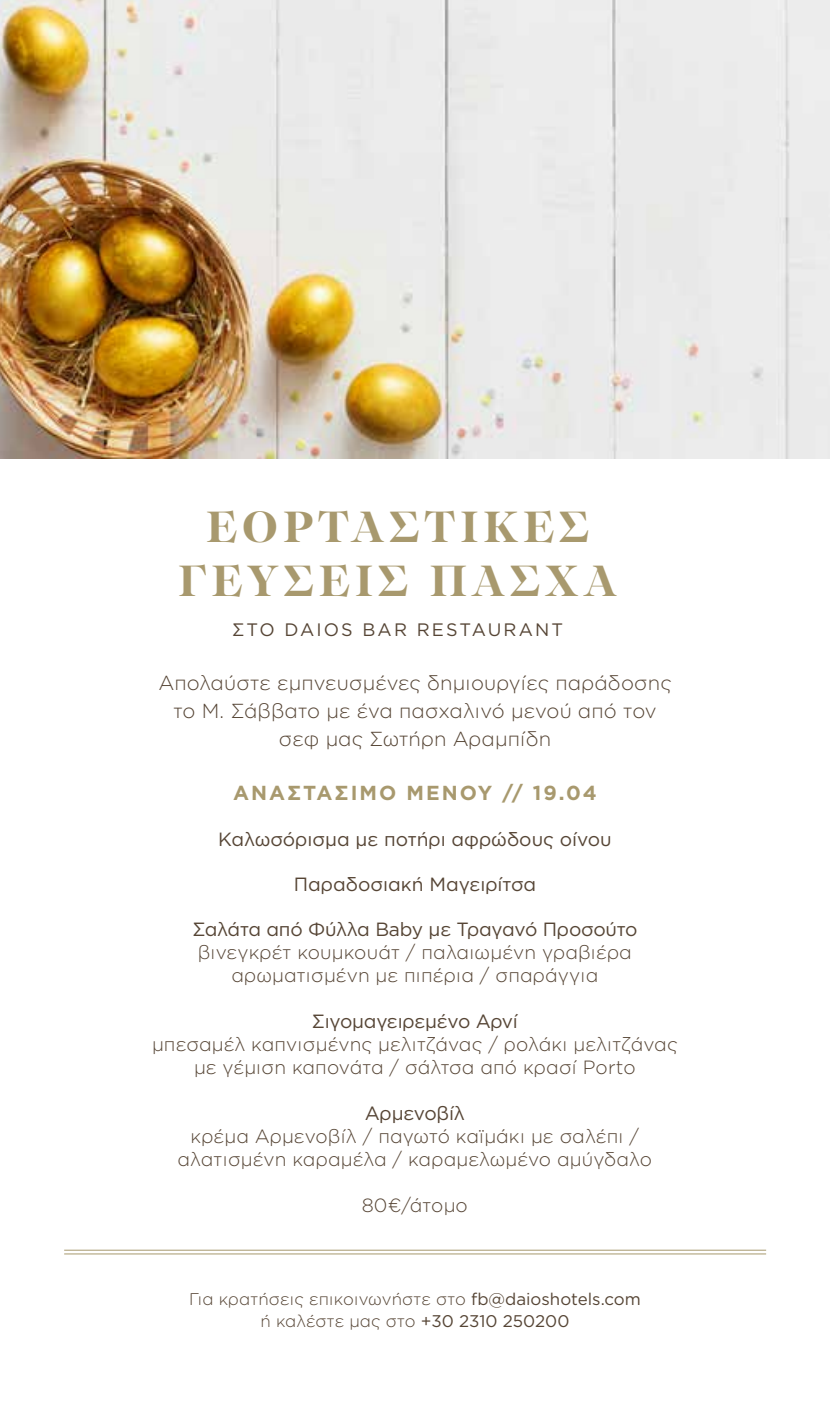
<style>
.page{position:relative;width:830px;height:1404px;background:#fff}
.page>*{position:absolute;margin:0;border:0;box-sizing:border-box;transform-origin:0 0}
.t1{font:700 45px/54px "PF Regal Display Pro";letter-spacing:.1em;color:#a8996e;text-align:center}
.t2{font:300 20.25px/28.1px "Gotham Greek";color:#564535;text-align:center}
.t3{font:700 20.25px "Gotham Greek";letter-spacing:.1em;color:#a8996e}
.t4{font:300 19.12px/22.9px "Gotham Greek";color:#564535;text-align:center}
.t5{font:19.12px "Gotham Greek";letter-spacing:-.01em;color:#564535}
.t6{font:18px "Gotham Greek";letter-spacing:.12em;color:#564535}
.t7{font:300 16.88px/22.5px "Gotham Greek";color:#564535;text-align:center}
.s1{font-weight:400}
</style>
<div class="page">
<img style="left:0;top:0;width:829px;height:458px">
<hr style="left:64px;top:1249px;width:701px;height:1px;background:#a8996e">
<hr style="left:64px;top:1253px;width:701px;height:1px;background:#a8996e">
<h1 class="t1" style="left:178px;top:500px;width:441px">ΕΟΡΤΑΣΤΙΚΕΣ<br>ΓΕΥΣΕΙΣ ΠΑΣΧΑ</h1>
<p class="t6" style="left:232px;top:620px;width:332px">ΣΤΟ DAIOS BAR RESTAURANT</p>
<p class="t2" style="left:158px;top:668px;width:515px">Απολαύστε εμπνευσμένες δημιουργίες παράδοσης το Μ. Σάββατο με ένα πασχαλινό μενού από τον σεφ μας Σωτήρη Αραμπίδη</p>
<p class="t3" style="left:233px;top:781px;width:365px">ΑΝΑΣΤΑΣΙΜΟ ΜΕΝΟΥ // 19.04</p>
<p class="t5" style="left:218px;top:828px;width:394px">Καλωσόρισμα με ποτήρι αφρώδους οίνου</p>
<p class="t5" style="left:293px;top:873px;width:244px">Παραδοσιακή Μαγειρίτσα</p>
<p class="t5" style="left:192px;top:919px;width:446px">Σαλάτα από Φύλλα Baby με Τραγανό Προσούτο</p>
<p class="t4" style="left:198px;top:940px;width:435px">βινεγκρέτ κουμκουάτ / παλαιωμένη γραβιέρα αρωματισμένη με πιπέρια / σπαράγγια</p>
<p class="t5" style="left:312px;top:1010px;width:207px">Σιγομαγειρεμένο Αρνί</p>
<p class="t4" style="left:152px;top:1032px;width:527px">μπεσαμέλ καπνισμένης μελιτζάνας / ρολάκι μελιτζάνας με γέμιση καπονάτα / σάλτσα από κρασί Porto</p>
<p class="t5" style="left:365px;top:1102px;width:101px">Αρμενοβίλ</p>
<p class="t4" style="left:177px;top:1124px;width:476px">κρέμα Αρμενοβίλ / παγωτό καϊμάκι με σαλέπι / αλατισμένη καραμέλα / καραμελωμένο αμύγδαλο</p>
<p class="t4" style="left:362px;top:1192px;width:107px">80€/άτομο</p>
<p class="t7" style="left:189px;top:1287px;width:453px">Για κρατήσεις επικοινωνήστε στο <span class="s1">fb@daioshotels.com </span>ή καλέστε μας στο <span class="s1">+30 2310 250200</span></p>
</div>
